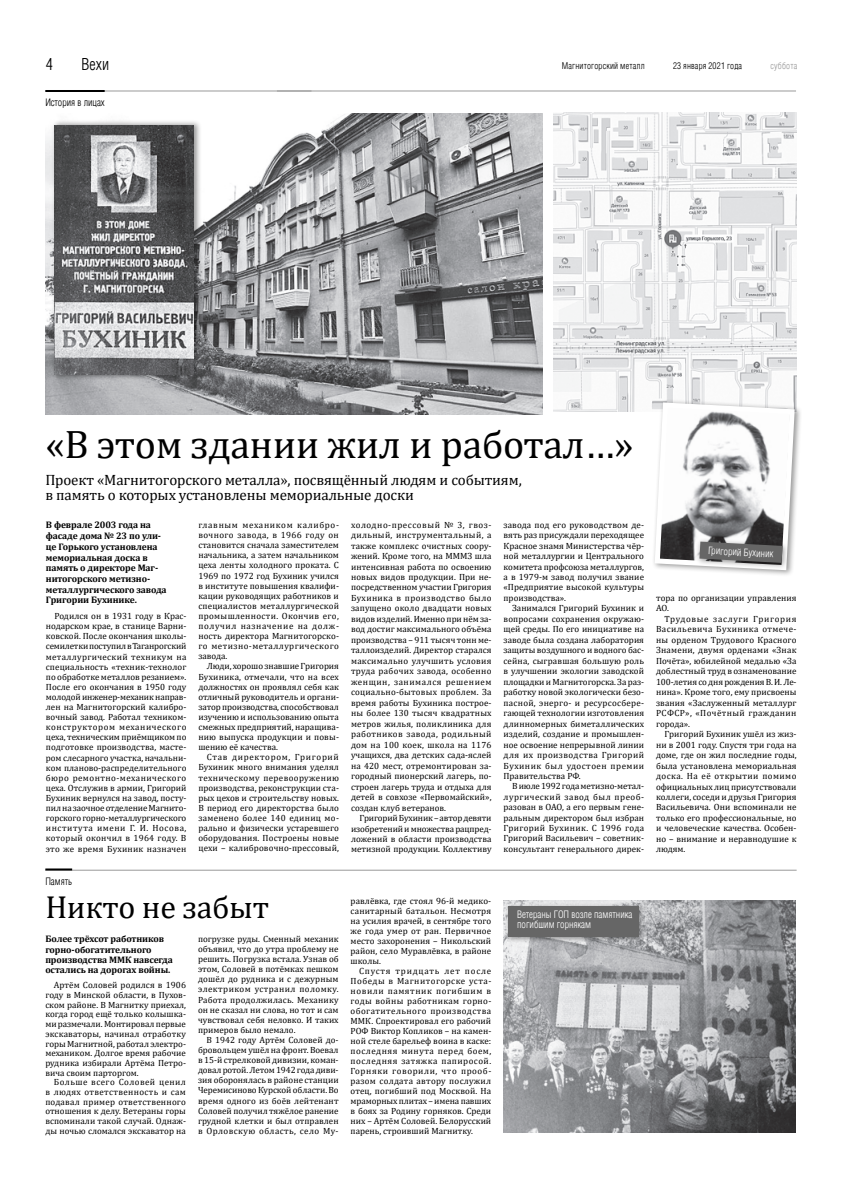
<style>
.page{position:relative;width:842px;height:1191px;background:#fff}
.page>*{position:absolute;margin:0;border:0;box-sizing:border-box;transform-origin:0 0}
.t1{font:40px "Cambria";letter-spacing:-.01em;color:#000}
.t2{font:32px "Cambria";letter-spacing:-.01em;color:#000}
.t3{font:300 condensed 16px "AG Letterica";color:#000}
.t4{font:15px/15px "Cambria";letter-spacing:-.01em;color:#000}
.t5{font:300 condensed 10px/10px "AG Letterica";color:#fff}
.t6{font:300 condensed 10px "AG Letterica";color:#000}
.t7{font:700 9.5px/10.7px "Cambria";letter-spacing:-.01em;color:#000}
.t8{font:9px/10.1px "Cambria";color:#000;text-align:justify}
.t9{font:300 condensed 9px "AG Letterica";letter-spacing:.02em;color:#000}
.t10{font:300 condensed 9px "AG Letterica";letter-spacing:.02em;color:#999}
</style>
<div class="page">
<hr style="left:45px;top:91px;width:751px;height:1px;background:#999">
<hr style="left:45px;top:90px;width:60px;height:2px;background:#000">
<img style="left:45px;top:114px;width:497px;height:300px">
<img style="left:554px;top:113px;width:242px;height:299px">
<hr style="left:45px;top:870px;width:752px;height:1px;background:#999">
<hr style="left:45px;top:868px;width:27px;height:2px;background:#000">
<div style="left:52px;top:119px;width:154px;height:266px;background:#000;opacity:.4"></div>
<img style="left:54px;top:125px;width:140px;height:250px">
<div style="left:651px;top:399px;width:156px;height:183px;background:#fff"></div>
<div style="left:695px;top:538px;width:100px;height:36px;background:#000;opacity:.4"></div>
<svg style="left:652px;top:400px;width:145px;height:173px"></svg>
<img style="left:504px;top:901px;width:292px;height:231px">
<div style="left:504px;top:902px;width:152px;height:46px;background:#000;opacity:.4"></div>
<div style="left:509px;top:906px;width:130px;height:31px;background:#666"></div>
<h3 class="t3" style="left:46px;top:55px;width:9px">4</h3>
<h3 class="t3" style="left:81px;top:55px;width:29px">Вехи</h3>
<p class="t9" style="left:562px;top:61px;width:84px">Магнитогорский металл</p>
<p class="t9" style="left:673px;top:61px;width:71px">23 января 2021 года</p>
<p class="t10" style="left:770px;top:61px;width:28px">суббота</p>
<p class="t6" style="left:45px;top:97px;width:61px">История в лицах</p>
<h1 class="t1" style="left:45px;top:420px;width:590px">«В этом здании жил и работал…»</h1>
<h3 class="t4" style="left:45px;top:473px;width:478px">Проект «Магнитогорского металла», посвящённый людям и событиям, в память о которых установлены мемориальные доски</h3>
<p class="t7" style="left:46px;top:519px;width:122px">В феврале 2003 года на фасаде дома № 23 по ули&shy;це Горького установлена мемориальная доска в память о директоре Маг&shy;нитогорского метизно&shy;металлургического завода<br>Григории Бухинике.</p>
<p class="t8" style="left:46px;top:611px;width:142px;text-indent:9px">Родился он в 1931 году в Крас&shy;нодарском крае, в станице Варни&shy;ковской. После окончания школы&shy;семилетки поступил в Таганрогский металлургический техникум на специальность «техник-технолог по обработке металлов резанием».<br>После его окончания в 1950 году молодой инженер-механик направ&shy;лен на Магнитогорский калибро&shy;вочный завод. Работал техником&shy;конструктором механического цеха, техническим приёмщиком по подготовке производства, масте&shy;ром слесарного участка, начальни&shy;ком планово-распределительного бюро ремонтно-механического цеха. Отслужив в армии, Григорий Бухиник вернулся на завод, посту&shy;пил на заочное отделение Магнито&shy;горского горно-металлургического института имени Г. И. Носова, который окончил в 1964 году. В это же время Бухиник назначен</p>
<p class="t8" style="left:198px;top:520px;width:142px">главным механиком калибро&shy;вочного завода, в 1966 году он становится сначала заместителем начальника, а затем начальником цеха ленты холодного проката. С 1969 по 1972 год Бухиник учился в институте повышения квалифи&shy;кации руководящих работников и специалистов металлургической промышленности. Окончив его, получил назначение на долж&shy;ность директора Магнитогорско&shy;го метизно-металлургического завода.</p>
<p class="t8" style="left:198px;top:661px;width:142px;text-indent:8px">Люди, хорошо знавшие Григория Бухиника, отмечали, что на всех должностях он проявлял себя как отличный руководитель и органи&shy;затор производства, способствовал изучению и использованию опыта смежных предприятий, наращива&shy;нию выпуска продукции и повы&shy;шению её качества.</p>
<p class="t8" style="left:198px;top:752px;width:142px;text-indent:8px">Став директором, Григорий Бухиник много внимания уделял техническому перевооружению производства, реконструкции ста&shy;рых цехов и строительству новых.<br>В период его директорства было заменено более 140 единиц мо&shy;рально и физически устаревшего оборудования. Построены новые цехи – калибровочно-прессовый,</p>
<p class="t6" style="left:45px;top:875px;width:28px">Память</p>
<h2 class="t2" style="left:45px;top:888px;width:225px">Никто не забыт</h2>
<p class="t7" style="left:45px;top:934px;width:129px;line-height:10.2px">Более трёхсот работников горно-обогатительного производства ММК навсегда остались на дорогах войны.</p>
<p class="t8" style="left:45px;top:980px;width:142px;line-height:9.7px;text-indent:9px">Артём Соловей родился в 1906 году в Минской области, в Пухов&shy;ском районе. В Магнитку приехал, когда город ещё только колышка&shy;ми размечали. Монтировал первые экскаваторы, начинал отработку горы Магнитной, работал электро&shy;механиком. Долгое время рабочие рудника избирали Артёма Петро&shy;вича своим парторгом.</p>
<p class="t8" style="left:45px;top:1077px;width:142px;line-height:9.8px;text-indent:9px">Больше всего Соловей ценил в людях ответственность и сам подавал пример ответственного отношения к делу. Ветераны горы вспоминали такой случай. Однаж&shy;ды ночью сломался экскаватор на</p>
<p class="t8" style="left:198px;top:934px;width:142px">погрузке руды. Сменный механик объявил, что до утра проблему не решить. Погрузка встала. Узнав об этом, Соловей в потёмках пешком дошёл до рудника и с дежурным электриком устранил поломку.<br>Работа продолжилась. Механику он не сказал ни слова, но тот и сам чувствовал себя неловко. И таких примеров было немало.</p>
<p class="t8" style="left:198px;top:1035px;width:142px;text-indent:8px">В 1942 году Артём Соловей до&shy;бровольцем ушёл на фронт. Воевал в 15-й стрелковой дивизии, коман&shy;довал ротой. Летом 1942 года диви&shy;зия оборонялась в районе станции Черемисиново Курской области. Во время одного из боёв лейтенант Соловей получил тяжёлое ранение грудной клетки и был отправлен в Орловскую область, село Му-</p>
<p class="t8" style="left:351px;top:520px;width:142px;line-height:10.5px">холодно-прессовый № 3, гвоз&shy;дильный, инструментальный, а также комплекс очистных соору&shy;жений. Кроме того, на МММЗ шла интенсивная работа по освоению новых видов продукции. При не&shy;посредственном участии Григория Бухиника в производство было запущено около двадцати новых видов изделий. Именно при нём за&shy;вод достиг максимального объёма производства – 911 тысяч тонн ме&shy;таллоизделий. Директор старался максимально улучшить условия труда рабочих завода, особенно женщин, занимался решением социально-бытовых проблем. За время работы Бухиника построе&shy;ны более 130 тысяч квадратных метров жилья, поликлиника для работников завода, родильный дом на 100 коек, школа на 1176 учащихся, два детских сада-яслей на 420 мест, отремонтирован за&shy;городный пионерский лагерь, по&shy;строен лагерь труда и отдыха для детей в совхозе «Первомайский», создан клуб ветеранов.</p>
<p class="t8" style="left:351px;top:813px;width:142px;line-height:10.4px;text-indent:8px">Григорий Бухиник – автор девяти изобретений и множества рацпред&shy;ложений в области производства метизной продукции. Коллективу</p>
<p class="t8" style="left:351px;top:896px;width:142px">равлёвка, где стоял 96-й медико&shy;санитарный батальон. Несмотря на усилия врачей, в сентябре того же года умер от ран. Первичное место захоронения – Никольский район, село Муравлёвка, в районе школы.</p>
<p class="t8" style="left:351px;top:966px;width:142px;text-indent:8px">Спустя тридцать лет после Победы в Магнитогорске уста&shy;новили памятник погибшим в годы войны работникам горно&shy;обогатительного производства ММК. Спроектировал его рабочий РОФ Виктор Копликов – на камен&shy;ной стеле барельеф воина в каске: последняя минута перед боем, последняя затяжка папиросой.<br>Горняки говорили, что прооб&shy;разом солдата автору послужил отец, погибший под Москвой. На мраморных плитах – имена павших в боях за Родину горняков. Среди них – Артём Соловей. Белорусский парень, строивший Магнитку.</p>
<p class="t8" style="left:504px;top:520px;width:142px;line-height:10.4px">завода под его руководством де&shy;вять раз присуждали переходящее Красное знамя Министерства чёр&shy;ной металлургии и Центрального комитета профсоюза металлургов, а в 1979-м завод получил звание «Предприятие высокой культуры производства».</p>
<p class="t8" style="left:504px;top:603px;width:142px;line-height:10.5px;text-indent:8px">Занимался Григорий Бухиник и вопросами сохранения окружаю&shy;щей среды. По его инициативе на заводе была создана лаборатория защиты воздушного и водного бас&shy;сейна, сыгравшая большую роль в улучшении экологии заводской площадки и Магнитогорска. За раз&shy;работку новой экологически безо&shy;пасной, энерго- и ресурсосбере&shy;гающей технологии изготовления длинномерных биметаллических изделий, создание и промышлен&shy;ное освоение непрерывной линии для их производства Григорий Бухиник был удостоен премии Правительства РФ.</p>
<p class="t8" style="left:504px;top:781px;width:142px;line-height:10.4px;text-indent:8px">В июле 1992 года метизно-метал&shy;лургический завод был преоб&shy;разован в ОАО, а его первым гене&shy;ральным директором был избран Григорий Бухиник. С 1996 года Григорий Васильевич – советник&shy;консультант генерального дирек-</p>
<p class="t5" style="left:517px;top:909px;width:117px">Ветераны ГОП возле памятника погибшим горнякам</p>
<p class="t5" style="left:709px;top:545px;width:67px;rotate:3deg">Григорий Бухиник</p>
<p class="t8" style="left:656px;top:592px;width:142px;line-height:10.5px">тора по организации управления<br>АО.</p>
<p class="t8" style="left:656px;top:613px;width:142px;line-height:10.5px;text-indent:8px">Трудовые заслуги Григория Васильевича Бухиника отмече&shy;ны орденом Трудового Красного Знамени, двумя орденами «Знак Почёта», юбилейной медалью «За доблестный труд в ознаменование 100-летия со дня рождения В. И. Ле&shy;нина». Кроме того, ему присвоены звания «Заслуженный металлург РСФСР», «Почётный гражданин города».</p>
<p class="t8" style="left:656px;top:729px;width:142px;line-height:10.4px;text-indent:8px">Григорий Бухиник ушёл из жиз&shy;ни в 2001 году. Спустя три года на доме, где он жил последние годы, была установлена мемориальная доска. На её открытии помимо официальных лиц присутствовали коллеги, соседи и друзья Григория Васильевича. Они вспоминали не только его профессиональные, но и человеческие качества. Особен&shy;но – внимание и неравнодушие к людям.</p>
</div>
